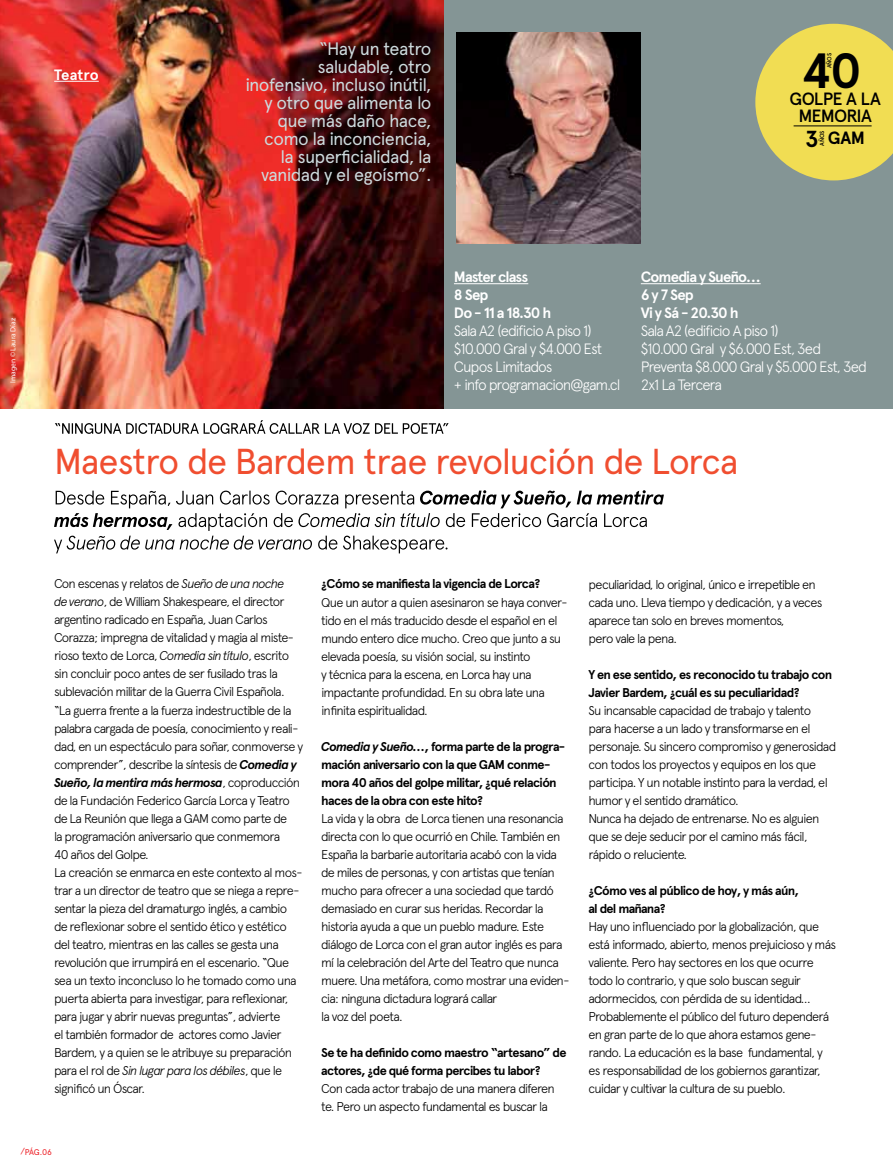
<style>
.page{position:relative;width:893px;height:1170px;background:#fff}
.page>*{position:absolute;margin:0;border:0;box-sizing:border-box;transform-origin:0 0}
.t1{font:700 49.35px "Apercu";color:#000}
.t2{font:36px "Apercu";letter-spacing:-.04em;color:#f04e30}
.t3{font:700 23.1px "Apercu";color:#000}
.t4{font:18px/18px "Apercu";letter-spacing:-.04em;color:#cddadd;text-align:right}
.t5{font:500 17.7px/16.4px "Apercu";letter-spacing:-.04em;color:#000;text-align:center}
.t6{font:700 17.7px "Apercu";color:#000}
.t7{font:300 15px/18px "Apercu";letter-spacing:-.075em;color:#fff}
.t8{font:700 15px/18px "Apercu";letter-spacing:-.065em;color:#fff}
.t9{font:300 12.75px/18px "Apercu";letter-spacing:-.065em;color:#000}
.t10{font:700 12.75px/18px "Apercu";letter-spacing:-.055em;color:#000}
.t11{font:8.25px "Apercu";color:#ed1d24}
.t12{font:7.5px "Myriad Pro";color:#fff}
.t13{font:500 6.15px "Apercu";letter-spacing:-.035em;color:#000}
.s1{font-style:italic}
.s2{font-weight:700;font-style:italic}
</style>
<div class="page">
<div style="left:443px;top:0;width:450px;height:408px;background:#849595"></div>
<svg style="left:55px;top:420px;width:394px;height:14px"></svg>
<img style="left:0;top:0;width:443px;height:408px">
<hr style="left:641px;top:283px;width:120px;height:1px;background:#fff">
<hr style="left:454px;top:283px;width:74px;height:1px;background:#fff">
<img style="left:456px;top:33px;width:184px;height:210px">
<svg style="left:755px;top:24px;width:138px;height:156px"></svg>
<hr style="left:794px;top:125px;width:78px;height:1px;background:#000">
<hr style="left:54px;top:81px;width:45px;height:1px;background:#fff">
<svg style="left:54px;top:490px;width:610px;height:63px"></svg>
<p class="t12" style="left:8px;top:383px;width:66px;rotate:-90deg">I magen © Laura Díaz</p>
<p class="t8" style="left:54px;top:66px;width:46px">Teatro</p>
<h3 class="t4" style="left:246px;top:40px;width:188px">“Hay un teatro saludable, otro inofensivo, incluso inútil, y otro que alimenta lo que más daño hace, como la inconciencia,<br>la superficialidad, la vanidad y el egoísmo”.</h3>
<p class="t13" style="left:826px;top:68px;width:17px;rotate:-90deg">AÑOS</p>
<h1 class="t1" style="left:801px;top:40px;width:62px">40</h1>
<h3 class="t5" style="left:789px;top:91px;width:93px">GOLPE A LA<br>MEMORIA</h3>
<h3 class="t6" style="left:828px;top:127px;width:39px">GAM</h3>
<h3 class="t3" style="left:805px;top:124px;width:15px">3</h3>
<p class="t13" style="left:818px;top:146px;width:17px;rotate:-90deg">AÑOS</p>
<p class="t8" style="left:454px;top:268px;width:99px">Master class<br>8 Sep<br>Do - 11 a 18.30 h</p>
<p class="t7" style="left:454px;top:322px;width:168px">Sala A2 (edificio A piso 1) $10.000 Gral y $4.000 Est<br>Cupos Limitados<br>+ info programacion@gam.cl</p>
<p class="t8" style="left:641px;top:268px;width:121px">Comedia y Sueño…<br>6 y 7 Sep<br>Vi y Sá - 20.30 h</p>
<p class="t7" style="left:641px;top:322px;width:228px">Sala A2 (edificio A piso 1)<br>$10.000 Gral y $6.000 Est, 3ed<br>Preventa $8.000 Gral y $5.000 Est, 3ed<br>2x1 La Tercera</p>
<h2 class="t2" style="left:54px;top:440px;width:686px">Maestro de Bardem trae revolución de Lorca</h2>
<p class="t9" style="left:54px;top:574px;width:251px">Con escenas y relatos de <span class="s1">Sueño de una noche<br>de verano</span>, de William Shakespeare, el director argentino radicado en España, Juan Carlos Corazza; impregna de vitalidad y magia al miste&shy;rioso texto de Lorca, <span class="s1">Comedia sin título</span>, escrito sin concluir poco antes de ser fusilado tras la sublevación militar de la Guerra Civil Española. “La guerra frente a la fuerza indestructible de la palabra cargada de poesía, conocimiento y reali&shy;dad, en un espectáculo para soñar, conmoverse y comprender”, describe la síntesis de <span class="s2">Comedia y Sueño, la mentira más hermosa</span>, coproducción de la Fundación Federico García Lorca y Teatro de La Reunión que llega a GAM como parte de<br>la programación aniversario que conmemora<br>40 años del Golpe.<br>La creación se enmarca en este contexto al mos&shy;trar a un director de teatro que se niega a repre&shy;sentar la pieza del dramaturgo inglés, a cambio de reflexionar sobre el sentido ético y estético del teatro, mientras en las calles se gesta una revolución que irrumpirá en el escenario. “Que sea un texto inconcluso lo he tomado como una puerta abierta para investigar, para reflexionar, para jugar y abrir nuevas preguntas”, advierte<br>el también formador de actores como Javier Bardem, y a quien se le atribuye su preparación para el rol de <span class="s1">Sin lugar para los débiles</span>, que le significó un Óscar.</p>
<p class="t10" style="left:321px;top:575px;width:220px">¿Cómo se manifiesta la vigencia de Lorca?</p>
<p class="t9" style="left:321px;top:593px;width:248px">Que un autor a quien asesinaron se haya conver&shy;tido en el más traducido desde el español en el mundo entero dice mucho. Creo que junto a su elevada poesía, su visión social, su instinto<br>y técnica para la escena, en Lorca hay una impactante profundidad. En su obra late una infinita espiritualidad.</p>
<p class="t10" style="left:321px;top:737px;width:246px"><span class="s1">Comedia y Sueño…</span>, forma parte de la progra&shy;mación aniversario con la que GAM conme&shy;mora 40 años del golpe militar, ¿qué relación haces de la obra con este hito?</p>
<p class="t9" style="left:321px;top:809px;width:250px">La vida y la obra de Lorca tienen una resonancia directa con lo que ocurrió en Chile. También en España la barbarie autoritaria acabó con la vida de miles de personas, y con artistas que tenían mucho para ofrecer a una sociedad que tardó demasiado en curar sus heridas. Recordar la historia ayuda a que un pueblo madure. Este diálogo de Lorca con el gran autor inglés es para mí la celebración del Arte del Teatro que nunca muere. Una metáfora, como mostrar una eviden&shy;cia: ninguna dictadura logrará callar<br>la voz del poeta.</p>
<p class="t10" style="left:321px;top:1043px;width:247px">Se te ha definido como maestro “artesano” de actores, ¿de qué forma percibes tu labor?</p>
<p class="t9" style="left:321px;top:1079px;width:235px">Con cada actor trabajo de una manera diferen te. Pero un aspecto fundamental es buscar la</p>
<p class="t9" style="left:588px;top:575px;width:235px">peculiaridad, lo original, único e irrepetible en cada uno. Lleva tiempo y dedicación, y a veces aparece tan solo en breves momentos,<br>pero vale la pena.</p>
<p class="t10" style="left:588px;top:665px;width:245px">Y en ese sentido, es reconocido tu trabajo con<br>Javier Bardem, ¿cuál es su peculiaridad?</p>
<p class="t9" style="left:588px;top:701px;width:249px">Su incansable capacidad de trabajo y talento para hacerse a un lado y transformarse en el personaje. Su sincero compromiso y generosidad con todos los proyectos y equipos en los que participa. Y un notable instinto para la verdad, el humor y el sentido dramático.<br>Nunca ha dejado de entrenarse. No es alguien que se deje seducir por el camino más fácil, rápido o reluciente.</p>
<p class="t10" style="left:588px;top:881px;width:212px">¿Cómo ves al público de hoy, y más aún, al del mañana?</p>
<p class="t9" style="left:588px;top:917px;width:249px">Hay uno influenciado por la globalización, que está informado, abierto, menos prejuicioso y más valiente. Pero hay sectores en los que ocurre todo lo contrario, y que solo buscan seguir adormecidos, con pérdida de su identidad… Probablemente el público del futuro dependerá en gran parte de lo que ahora estamos gene&shy;rando. La educación es la base fundamental, y es responsabilidad de los gobiernos garantizar, cuidar y cultivar la cultura de su pueblo.</p>
<p class="t11" style="left:20px;top:1146px;width:33px">/PÁG.06</p>
</div>
